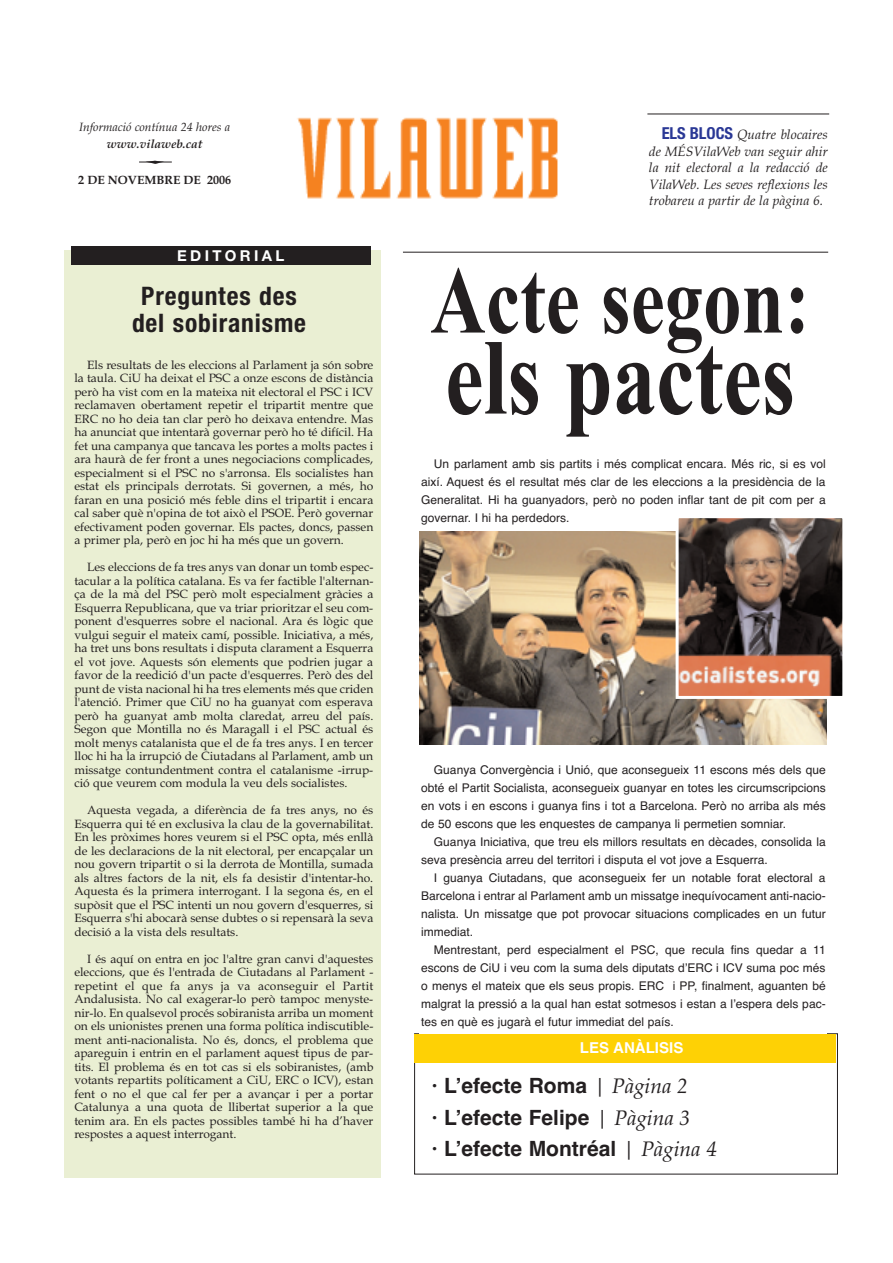
<style>
.page{position:relative;width:893px;height:1263px;background:#fff}
.page>*{position:absolute;margin:0;border:0;box-sizing:border-box;transform-origin:0 0}
.t1{font:700 108px "Times New Roman";color:#231f20;scale:.8 1}
.t2{font:700 96px "Times New Roman";color:#231f20;scale:.8 1}
.t3{font:700 condensed 25.5px/27px "Helvetica Neue";letter-spacing:.035em;color:#231f20;text-align:center}
.t4{font:700 21px/31.5px "Helvetica";color:#231f20}
.t5{font:700 15px "Helvetica";color:#fff}
.t6{font:700 15px "Helvetica Neue";letter-spacing:.22em;color:#fff}
.t7{font:italic 13.5px/16.5px "Book Antiqua";color:#231f20;text-align:justify}
.t8{font:12px/13.5px "Book Antiqua";color:#231f20;text-align:justify}
.t9{font:12px/18px "Helvetica";color:#231f20;text-align:justify}
.t10{font:italic 12px "Book Antiqua";color:#231f20}
.t11{font:700 12px "Book Antiqua";color:#231f20}
.t12{font:italic 700 12px "Book Antiqua";color:#231f20}
.s1{font-family:"Helvetica Neue";font-weight:700;font-style:normal;font-stretch:condensed;font-size:16.5px;color:#293795}
.s2{font-family:"Book Antiqua";font-weight:400;font-style:italic}
</style>
<div class="page">
<div style="left:414px;top:1033px;width:424px;height:141px;border:1px solid #231f20"></div>
<div style="left:414px;top:1034px;width:422px;height:29px;background:#fed105"></div>
<div style="left:64px;top:251px;width:316px;height:927px;background:#eaefd3"></div>
<div style="left:71px;top:246px;width:300px;height:18px;background:#231f20"></div>
<hr style="left:139px;top:162px;width:33px;height:1px;background:#231f20">
<hr style="left:647px;top:114px;width:182px;height:1px;background:#231f20">
<hr style="left:403px;top:252px;width:425px;height:1px;background:#231f20">
<svg style="left:145px;top:160px;width:21px;height:4px"></svg>
<img style="left:297px;top:117px;width:261px;height:82px">
<div style="left:420px;top:457px;width:407px;height:577px;background:#fff"></div>
<img style="left:420px;top:531px;width:406px;height:213px">
<img style="left:680px;top:519px;width:161px;height:176px">
<div style="left:676px;top:515px;width:169px;height:184px;border:3px solid #fff"></div>
<p class="t10" style="left:79px;top:120px;width:152px">Informació contínua 24 hores a</p>
<p class="t12" style="left:107px;top:137px;width:97px">www.vilaweb.cat</p>
<p class="t11" style="left:78px;top:173px;width:155px">2 DE NOVEMBRE DE 2006</p>
<p class="t6" style="left:177px;top:246px;width:109px">EDITORIAL</p>
<h3 class="t3" style="left:132px;top:283px;width:176px">Preguntes des del sobiranisme</h3>
<p class="t8" style="left:74px;top:358px;width:300px;text-indent:13px">Els resultats de les eleccions al Parlament ja són sobre la taula. CiU ha deixat el PSC a onze escons de distància però ha vist com en la mateixa nit electoral el PSC i ICV reclamaven obertament repetir el tripartit mentre que ERC no ho deia tan clar però ho deixava entendre. Mas ha anunciat que intentarà governar però ho té difícil. Ha fet una campanya que tancava les portes a molts pactes i ara haurà de fer front a unes negociacions complicades, especialment si el PSC no s'arronsa. Els socialistes han estat els principals derrotats. Si governen, a més, ho faran en una posició més feble dins el tripartit i encara cal saber què n'opina de tot això el PSOE. Però governar efectivament poden governar. Els pactes, doncs, passen a primer pla, però en joc hi ha més que un govern.</p>
<p class="t8" style="left:74px;top:560px;width:300px;text-indent:13px">Les eleccions de fa tres anys van donar un tomb espec&shy;tacular a la política catalana. Es va fer factible l'alternan&shy;ça de la mà del PSC però molt especialment gràcies a Esquerra Republicana, que va triar prioritzar el seu com&shy;ponent d'esquerres sobre el nacional. Ara és lògic que vulgui seguir el mateix camí, possible. Iniciativa, a més, ha tret uns bons resultats i disputa clarament a Esquerra el vot jove. Aquests són elements que podrien jugar a favor de la reedició d'un pacte d'esquerres. Però des del punt de vista nacional hi ha tres elements més que criden l'atenció. Primer que CiU no ha guanyat com esperava però ha guanyat amb molta claredat, arreu del país.<br>Segon que Montilla no és Maragall i el PSC actual és molt menys catalanista que el de fa tres anys. I en tercer lloc hi ha la irrupció de Ciutadans al Parlament, amb un missatge contundentment contra el catalanisme -irrup&shy;ció que veurem com modula la veu dels socialistes.</p>
<p class="t8" style="left:74px;top:803px;width:300px;text-indent:13px">Aquesta vegada, a diferència de fa tres anys, no és Esquerra qui té en exclusiva la clau de la governabilitat.<br>En les pròximes hores veurem si el PSC opta, més enllà de les declaracions de la nit electoral, per encapçalar un nou govern tripartit o si la derrota de Montilla, sumada als altres factors de la nit, els fa desistir d'intentar-ho.<br>Aquesta és la primera interrogant. I la segona és, en el supòsit que el PSC intenti un nou govern d'esquerres, si Esquerra s'hi abocarà sense dubtes o si repensarà la seva decisió a la vista dels resultats.</p>
<p class="t8" style="left:74px;top:952px;width:300px;text-indent:13px">I és aquí on entra en joc l'altre gran canvi d'aquestes eleccions, que és l'entrada de Ciutadans al Parlament - repetint el que fa anys ja va aconseguir el Partit Andalusista. No cal exagerar-lo però tampoc menyste&shy;nir-lo. En qualsevol procés sobiranista arriba un moment on els unionistes prenen una forma política indiscutible&shy;ment anti-nacionalista. No és, doncs, el problema que apareguin i entrin en el parlament aquest tipus de par&shy;tits. El problema és en tot cas si els sobiranistes, (amb votants repartits políticament a CiU, ERC o ICV), estan fent o no el que cal fer per a avançar i per a portar Catalunya a una quota de llibertat superior a la que tenim ara. En els pactes possibles també hi ha d’haver respostes a aquest interrogant.</p>
<p class="t7" style="left:649px;top:126px;width:180px;text-indent:13px"><span class="s1">ELS BLOCS</span> Quatre blocaires de MÉSVilaWeb van seguir ahir la nit electoral a la redacció de VilaWeb. Les seves reflexions les trobareu a partir de la pàgina 6.</p>
<h2 class="t2" style="left:430px;top:243px;width:476px">Acte segon:</h2>
<h1 class="t1" style="left:445px;top:313px;width:439px">els pactes</h1>
<p class="t9" style="left:421px;top:454px;width:406px;text-indent:13px">Un parlament amb sis partits i més complicat encara. Més ric, si es vol així. Aquest és el resultat més clar de les eleccions a la presidència de la Generalitat. Hi ha guanyadors, però no poden inflar tant de pit com per a governar. I hi ha perdedors.</p>
<p class="t9" style="left:421px;top:760px;width:406px;text-indent:13px">Guanya Convergència i Unió, que aconsegueix 11 escons més dels que obté el Partit Socialista, aconsegueix guanyar en totes les circumscripcions en vots i en escons i guanya fins i tot a Barcelona. Però no arriba als més de 50 escons que les enquestes de campanya li permetien somniar.</p>
<p class="t9" style="left:421px;top:832px;width:406px;text-indent:13px">Guanya Iniciativa, que treu els millors resultats en dècades, consolida la seva presència arreu del territori i disputa el vot jove a Esquerra.</p>
<p class="t9" style="left:421px;top:868px;width:406px;text-indent:13px">I guanya Ciutadans, que aconsegueix fer un notable forat electoral a Barcelona i entrar al Parlament amb un missatge inequívocament anti-nacio&shy;nalista. Un missatge que pot provocar situacions complicades en un futur immediat.</p>
<p class="t9" style="left:421px;top:940px;width:406px;text-indent:13px">Mentrestant, perd especialment el PSC, que recula fins quedar a 11 escons de CiU i veu com la suma dels diputats d’ERC i ICV suma poc més o menys el mateix que els seus propis. ERC i PP, finalment, aguanten bé malgrat la pressió a la qual han estat sotmesos i estan a l’espera dels pac&shy;tes en què es jugarà el futur immediat del país.</p>
<p class="t5" style="left:580px;top:1039px;width:105px">LES ANÀLISIS</p>
<h3 class="t4" style="left:432px;top:1070px;width:287px">· L’efecte Roma <span class="s2">| Pàgina 2<br></span>· L’efecte Felipe <span class="s2">| Pàgina 3<br></span>· L’efecte Montréal <span class="s2">| Pàgina 4</span></h3>
</div>
